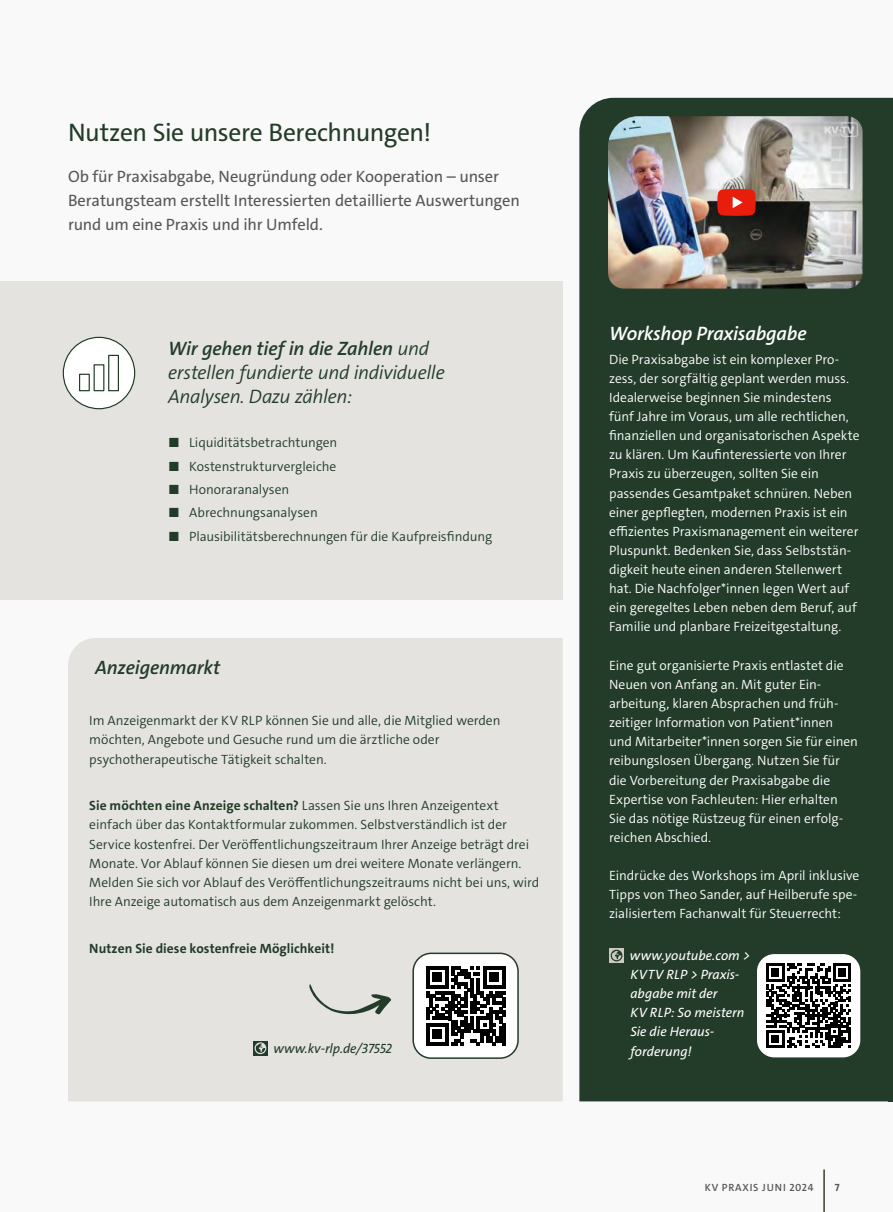
<style>
.page{position:relative;width:893px;height:1212px;background:#f9f9f9}
.page>*{position:absolute;margin:0;border:0;box-sizing:border-box;transform-origin:0 0}
.t1{font:25.5px "The Sans";letter-spacing:-.015em;color:#233c29}
.t2{font:italic 300 19.5px/24px "The Sans";letter-spacing:-.02em;color:#233c29}
.t3{font:italic 600 19.5px "The Sans";letter-spacing:-.01em;color:#fff}
.t4{font:italic 600 19.5px "The Sans";letter-spacing:-.01em;color:#233c29}
.t5{font:16.5px/24px "The Sans";letter-spacing:-.01em;color:#555756}
.t6{font:300 13.5px/19.2px "The Sans";letter-spacing:-.005em;color:#fff}
.t7{font:300 13.5px/19.2px "The Sans";letter-spacing:-.005em;color:#233c29}
.t8{font:italic 13.5px/19.2px "The Sans";color:#fff}
.t9{font:700 13.5px "The Sans";letter-spacing:.005em;color:#233c29}
.t10{font:italic 13.5px "The Sans";letter-spacing:-.015em;color:#233c29}
.t11{font:600 10.5px "The Sans";letter-spacing:.075em;color:#555756}
.t12{font:700 10.5px "The Sans";color:#555756}
.s1{font-weight:600}
.s2{font-weight:700}
</style>
<div class="page">
<hr style="left:823px;top:1169px;width:2px;height:43px;background:#100d00">
<div style="left:0;top:281px;width:563px;height:319px;background:#e4e3df"></div>
<div style="left:579px;top:98px;width:310px;height:1003px;background:#233c29"></div>
<svg style="left:609px;top:948px;width:15px;height:15px"></svg>
<svg style="left:611px;top:950px;width:11px;height:11px"></svg>
<hr style="left:889px;top:98px;width:4px;height:1003px;background:#233c29">
<div style="left:68px;top:638px;width:495px;height:463px;background:#e4e3df"></div>
<div style="left:413px;top:953px;width:105px;height:105px;background:#fff;border-radius:18px"></div>
<svg style="left:426px;top:966px;width:79px;height:79px"></svg>
<div style="left:412px;top:952px;width:107px;height:107px;border:2px solid #233c29;border-radius:18px"></div>
<svg style="left:309px;top:983px;width:83px;height:37px;background:#c9cbc5"></svg>
<svg style="left:253px;top:1041px;width:15px;height:15px"></svg>
<svg style="left:255px;top:1042px;width:11px;height:12px"></svg>
<div style="left:63px;top:337px;width:72px;height:72px;background:#fff;border-radius:50%"></div>
<div style="left:63px;top:337px;width:72px;height:72px;border:1px solid #233c29;border-radius:50%"></div>
<svg style="left:79px;top:354px;width:40px;height:38px"></svg>
<div style="left:756px;top:953px;width:105px;height:105px;background:#fff;border-radius:18px"></div>
<svg style="left:766px;top:963px;width:85px;height:85px"></svg>
<div style="left:755px;top:952px;width:107px;height:107px;border:2px solid #233c29;border-radius:18px"></div>
<img style="left:606px;top:114px;width:259px;height:177px">
<svg style="left:717px;top:189px;width:39px;height:27px"></svg>
<h1 class="t1" style="left:68px;top:116px;width:365px">Nutzen Sie unsere Berechnungen!</h1>
<p class="t5" style="left:68px;top:165px;width:453px">Ob für Praxisabgabe, Neugründung oder Kooperation – unser<br>Beratungsteam erstellt Interessierten detaillierte Auswertungen rund um eine Praxis und ihr Umfeld.</p>
<h2 class="t2" style="left:168px;top:336px;width:278px"><span class="s1">Wir gehen tief in die Zahlen</span> und erstellen fundierte und individuelle<br>Analysen. Dazu zählen:</h2>
<p class="t7" style="left:168px;top:431px;width:326px;line-height:23.4px">◼ Liquiditätsbetrachtungen<br>◼ Kostenstrukturvergleiche<br>◼ Honoraranalysen<br>◼ Abrechnungsanalysen<br>◼ Plausibilitätsberechnungen für die Kaufpreisfindung</p>
<h2 class="t4" style="left:95px;top:654px;width:126px">Anzeigenmarkt</h2>
<p class="t7" style="left:89px;top:711px;width:413px">Im Anzeigenmarkt der KV RLP können Sie und alle, die Mitglied werden möchten, Angebote und Gesuche rund um die ärztliche oder psychotherapeutische Tätigkeit schalten.</p>
<p class="t7" style="left:89px;top:796px;width:451px"><span class="s2">Sie möchten eine Anzeige schalten?</span> Lassen Sie uns Ihren Anzeigentext einfach über das Kontaktformular zukommen. Selbstverständlich ist der Service kostenfrei. Der Veröffentlichungszeitraum Ihrer Anzeige beträgt drei Monate. Vor Ablauf können Sie diesen um drei weitere Monate verlängern.<br>Melden Sie sich vor Ablauf des Veröffentlichungszeitraums nicht bei uns, wird Ihre Anzeige automatisch aus dem Anzeigenmarkt gelöscht.</p>
<p class="t9" style="left:89px;top:939px;width:247px">Nutzen Sie diese kostenfreie Möglichkeit!</p>
<p class="t10" style="left:273px;top:1039px;width:120px">www.kv-rlp.de/37552</p>
<h2 class="t3" style="left:609px;top:321px;width:199px">Workshop Praxisabgabe</h2>
<p class="t6" style="left:609px;top:349px;width:252px">Die Praxisabgabe ist ein komplexer Pro&shy;zess, der sorgfältig geplant werden muss.<br>Idealerweise beginnen Sie mindestens fünf Jahre im Voraus, um alle rechtlichen, finanziellen und organisatorischen Aspekte zu klären. Um Kaufinteressierte von Ihrer Praxis zu überzeugen, sollten Sie ein passendes Gesamtpaket schnüren. Neben einer gepflegten, modernen Praxis ist ein effizientes Praxismanagement ein weiterer Pluspunkt. Bedenken Sie, dass Selbststän&shy;digkeit heute einen anderen Stellenwert hat. Die Nachfolger*innen legen Wert auf ein geregeltes Leben neben dem Beruf, auf Familie und planbare Freizeitgestaltung.</p>
<p class="t6" style="left:609px;top:656px;width:250px">Eine gut organisierte Praxis entlastet die Neuen von Anfang an. Mit guter Ein&shy;arbeitung, klaren Absprachen und früh&shy;zeitiger Information von Patient*innen und Mitarbeiter*innen sorgen Sie für einen reibungslosen Übergang. Nutzen Sie für die Vorbereitung der Praxisabgabe die Expertise von Fachleuten: Hier erhalten Sie das nötige Rüstzeug für einen erfolg&shy;reichen Abschied.</p>
<p class="t6" style="left:609px;top:866px;width:252px">Eindrücke des Workshops im April inklusive<br>Tipps von Theo Sander, auf Heilberufe spe&shy;zialisiertem Fachanwalt für Steuerrecht:</p>
<p class="t8" style="left:630px;top:946px;width:122px">www.youtube.com &gt;<br>KVTV RLP &gt; Praxis&shy;abgabe mit der<br>KV RLP: So meistern<br>Sie die Heraus&shy;forderung!</p>
<p class="t11" style="left:705px;top:1180px;width:110px">KV PRAXIS JUNI 2024</p>
<p class="t12" style="left:835px;top:1180px;width:6px">7</p>
</div>
